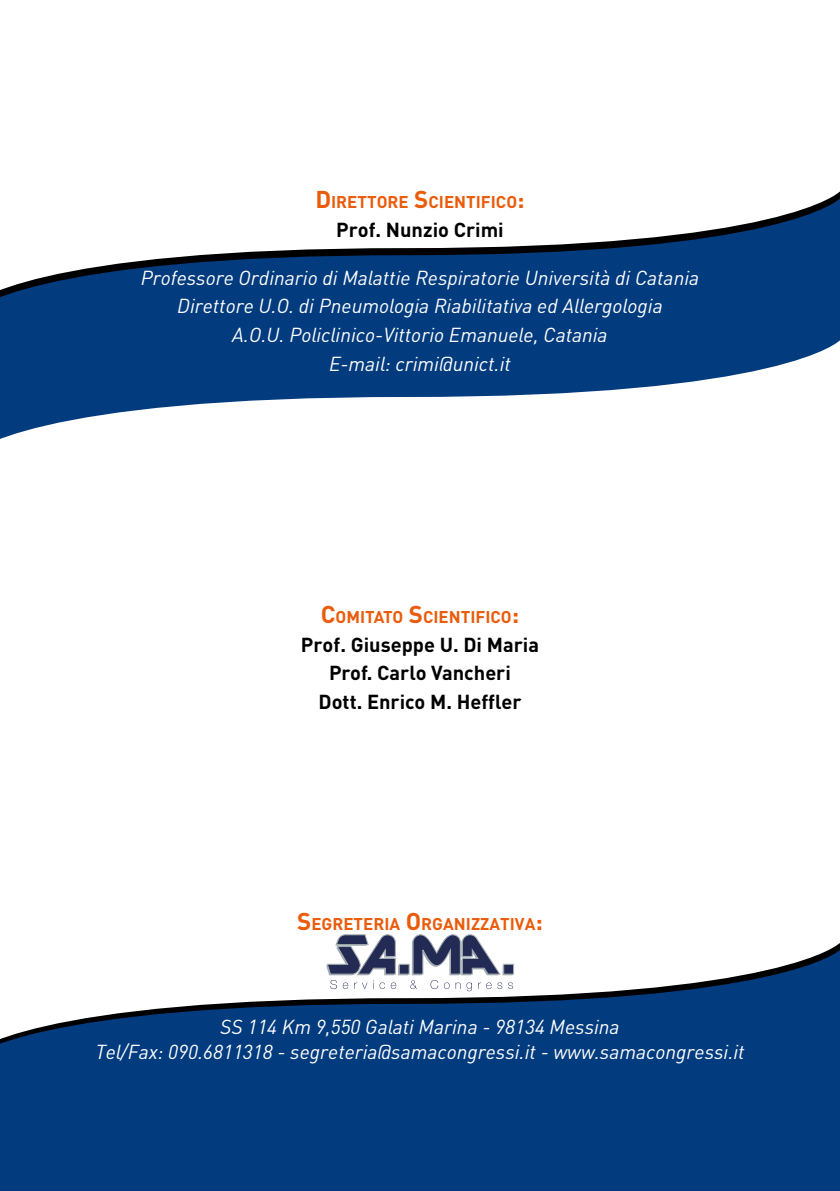
<style>
.page{position:relative;width:840px;height:1191px;background:#fff}
.page>*{position:absolute;margin:0;border:0;box-sizing:border-box;transform-origin:0 0}
.t1{font:italic 20px/28.6px "DIN Pro";color:#fff;text-align:center}
.t2{font:700 20px/28.6px "DIN Pro";color:#000;text-align:center}
.t3{font:700 16.8px "DIN Pro";color:#ea5b0a}
.s1{font-size:24px}
</style>
<div class="page">
<svg style="left:0;top:950px;width:839px;height:241px;fill:#023b7e"></svg>
<svg style="left:0;top:198px;width:839px;height:241px;fill:#023b7e"></svg>
<svg style="left:326px;top:934px;width:188px;height:57px"></svg>
<p class="t3" style="left:315px;top:188px;width:211px"><span class="s1">D</span>IRETTORE <span class="s1">S</span>CIENTIFICO<span class="s1">:</span></p>
<p class="t2" style="left:336px;top:213px;width:169px">Prof. Nunzio Crimi</p>
<p class="t1" style="left:141px;top:261px;width:559px">Professore Ordinario di Malattie Respiratorie Università di Catania Direttore U.O. di Pneumologia Riabilitativa ed Allergologia<br>A.O.U. Policlinico-Vittorio Emanuele, Catania<br>E-mail: crimi@unict.it</p>
<p class="t3" style="left:320px;top:603px;width:200px"><span class="s1">C</span>OMITATO <span class="s1">S</span>CIENTIFICO<span class="s1">:</span></p>
<p class="t2" style="left:301px;top:627px;width:239px">Prof. Giuseppe U. Di Maria<br>Prof. Carlo Vancheri<br>Dott. Enrico M. Heffler</p>
<p class="t3" style="left:297px;top:909px;width:247px"><span class="s1">S</span>EGRETERIA <span class="s1">O</span> RGANIZZATIVA<span class="s1">:</span></p>
<p class="t1" style="left:95px;top:1013px;width:650px;line-height:24px">SS 114 Km 9,550 Galati Marina - 98134 Messina<br>Tel/Fax: 090.6811318 - segreteria@samacongressi.it - www.samacongressi.it</p>
</div>
